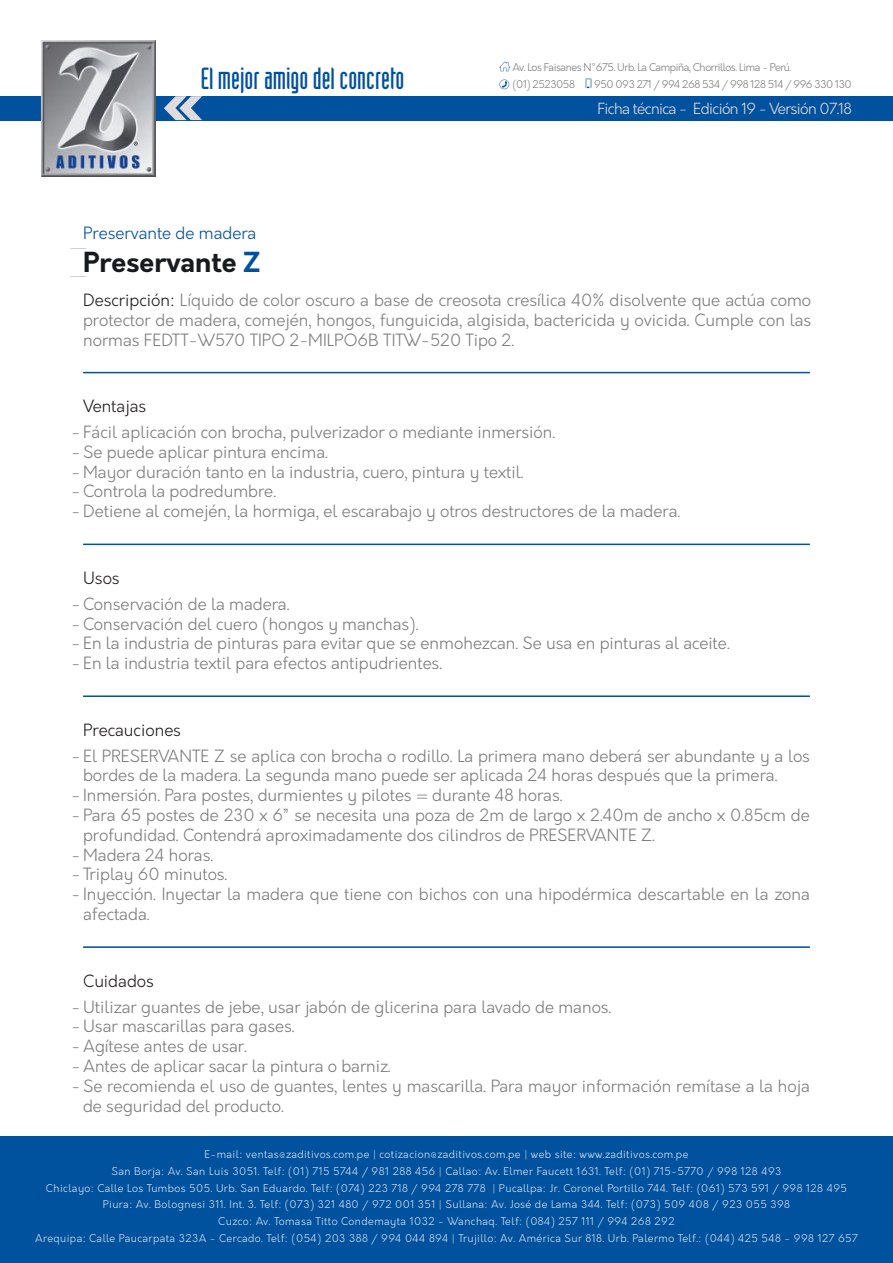
<style>
.page{position:relative;width:893px;height:1263px;background:#fff}
.page>*{position:absolute;margin:0;border:0;box-sizing:border-box;transform-origin:0 0}
.t1{font:30px "Industria LT Std Solid";color:#00519e}
.t2{font:700 27px "Orkney";color:#171b1f}
.t3{font:300 16.5px/19.8px "Orkney";color:#7d7c7e;text-align:justify}
.t4{font:300 16.5px "Orkney";color:#241f1f}
.t5{font:300 16.5px "Orkney";color:#00519e}
.t6{font:300 15px "Orkney";letter-spacing:-.04em;color:#e0dbdd}
.t7{font:300 10.5px/16.8px "Orkney";letter-spacing:.04em;color:rgb(241 244 248/.9);text-align:center}
.t8{font:300 10.5px/16.8px "Orkney";letter-spacing:-.04em;color:#7d7c7e}
.s1{color:#00519e}
.s2{color:#241f1f}
</style>
<div class="page">
<hr style="left:83px;top:372px;width:727px;height:1px;background:#00519e">
<hr style="left:83px;top:544px;width:727px;height:1px;background:#00519e">
<hr style="left:83px;top:695px;width:727px;height:2px;background:#00519e">
<hr style="left:83px;top:946px;width:727px;height:2px;background:#00519e">
<div style="left:0;top:96px;width:893px;height:24px;background:#00519e"></div>
<svg style="left:164px;top:96px;width:38px;height:24px"></svg>
<img style="left:41px;top:40px;width:115px;height:136px">
<svg style="left:134px;top:142px;width:4px;height:4px"></svg>
<svg style="left:585px;top:78px;width:6px;height:10px"></svg>
<svg style="left:499px;top:61px;width:11px;height:10px"></svg>
<svg style="left:499px;top:80px;width:10px;height:9px"></svg>
<div style="left:0;top:1137px;width:893px;height:126px;background:#00519e"></div>
<h1 class="t1" style="left:201px;top:62px;width:205px">El mejor amigo del concreto</h1>
<p class="t5" style="left:83px;top:222px;width:175px">Preservante de madera</p>
<h2 class="t2" style="left:83px;top:244px;width:179px">Preservante <span class="s1">Z</span></h2>
<p class="t8" style="left:512px;top:59px;width:280px">Av. Los Faisanes N°675. Urb. La Campiña, Chorrillos. Lima - Perú. (01) 2523058</p>
<p class="t8" style="left:594px;top:76px;width:259px">950 093 271 / 994 268 534 / 998 128 514 / 996 330 130</p>
<p class="t6" style="left:597px;top:99px;width:256px">Ficha técnica - Edición 19 - Versión 07.18</p>
<p class="t3" style="left:83px;top:290px;width:730px"><span class="s2">Descripción:</span> Líquido de color oscuro a base de creosota cresílica 40% disolvente que actúa como protector de madera, comején, hongos, funguicida, algisida, bactericida y ovicida. Cumple con las normas FEDTT-W570 TIPO 2-MILPO6B TITW-520 Tipo 2.</p>
<p class="t4" style="left:83px;top:395px;width:65px">Ventajas</p>
<p class="t3" style="left:72px;top:422px;width:485px">- Fácil aplicación con brocha, pulverizador o mediante inmersión.</p>
<p class="t3" style="left:72px;top:442px;width:258px">- Se puede aplicar pintura encima.</p>
<p class="t3" style="left:72px;top:462px;width:453px">- Mayor duración tanto en la industria, cuero, pintura y textil.</p>
<p class="t3" style="left:72px;top:482px;width:206px">- Controla la podredumbre.</p>
<p class="t3" style="left:72px;top:502px;width:610px">- Detiene al comején, la hormiga, el escarabajo y otros destructores de la madera.</p>
<p class="t4" style="left:83px;top:567px;width:38px">Usos</p>
<p class="t3" style="left:72px;top:594px;width:219px">- Conservación de la madera.</p>
<p class="t3" style="left:72px;top:614px;width:349px">- Conservación del cuero (hongos y manchas).</p>
<p class="t3" style="left:72px;top:634px;width:660px">- En la industria de pinturas para evitar que se enmohezcan. Se usa en pinturas al aceite.</p>
<p class="t3" style="left:72px;top:654px;width:372px">- En la industria textil para efectos antipudrientes.</p>
<p class="t4" style="left:83px;top:719px;width:99px">Precauciones</p>
<p class="t3" style="left:72px;top:746px;width:740px">- El PRESERVANTE Z se aplica con brocha o rodillo. La primera mano deberá ser abundante y a los</p>
<p class="t3" style="left:72px;top:786px;width:493px">- Inmersión. Para postes, durmientes y pilotes = durante 48 horas.</p>
<p class="t3" style="left:72px;top:805px;width:740px">- Para 65 postes de 230 x 6” se necesita una poza de 2m de largo x 2.40m de ancho x 0.85cm de</p>
<p class="t3" style="left:72px;top:845px;width:143px">- Madera 24 horas.</p>
<p class="t3" style="left:72px;top:865px;width:157px">- Triplay 60 minutos.</p>
<p class="t3" style="left:72px;top:885px;width:740px">- Inyección. Inyectar la madera que tiene con bichos con una hipodérmica descartable en la zona</p>
<p class="t3" style="left:83px;top:766px;width:696px">bordes de la madera. La segunda mano puede ser aplicada 24 horas después que la primera.</p>
<p class="t3" style="left:83px;top:825px;width:573px">profundidad. Contendrá aproximadamente dos cilindros de PRESERVANTE Z.</p>
<p class="t3" style="left:83px;top:904px;width:68px">afectada.</p>
<p class="t4" style="left:83px;top:970px;width:72px">Cuidados</p>
<p class="t3" style="left:72px;top:997px;width:541px">- Utilizar guantes de jebe, usar jabón de glicerina para lavado de manos.</p>
<p class="t3" style="left:72px;top:1017px;width:224px">- Usar mascarillas para gases.</p>
<p class="t3" style="left:72px;top:1036px;width:177px">- Agítese antes de usar.</p>
<p class="t3" style="left:72px;top:1056px;width:321px">- Antes de aplicar sacar la pintura o barniz.</p>
<p class="t3" style="left:72px;top:1076px;width:740px">- Se recomienda el uso de guantes, lentes y mascarilla. Para mayor información remítase a la hoja</p>
<p class="t3" style="left:83px;top:1096px;width:202px">de seguridad del producto.</p>
<p class="t7" style="left:35px;top:1146px;width:824px">E-mail: ventas@zaditivos.com.pe | cotizacion@zaditivos.com.pe | web site: www.zaditivos.com.pe<br>San Borja: Av. San Luis 3051. Telf: (01) 715 5744 / 981 288 456 | Callao: Av. Elmer Faucett 1631. Telf: (01) 715-5770 / 998 128 493<br>Chiclayo: Calle Los Tumbos 505. Urb. San Eduardo. Telf: (074) 223 718 / 994 278 778 | Pucallpa: Jr. Coronel Portillo 744. Telf: (061) 573 591 / 998 128 495<br>Piura: Av. Bolognesi 311. Int. 3. Telf: (073) 321 480 / 972 001 351 | Sullana: Av. José de Lama 344. Telf: (073) 509 408 / 923 055 398<br>Cuzco: Av. Tomasa Titto Condemayta 1032 - Wanchaq. Telf: (084) 257 111 / 994 268 292<br>Arequipa: Calle Paucarpata 323A - Cercado. Telf: (054) 203 388 / 994 044 894 | Trujillo: Av. América Sur 818. Urb. Palermo Telf.: (044) 425 548 - 998 127 657</p>
</div>
